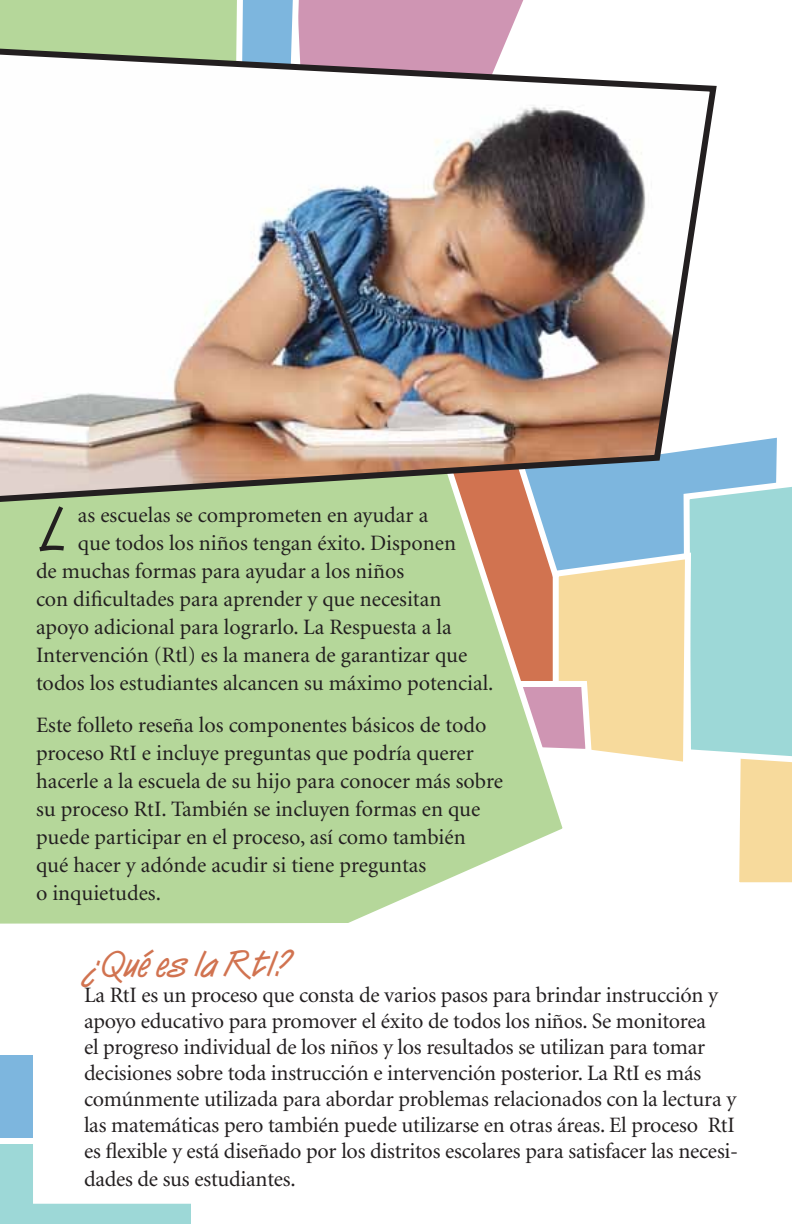
<style>
.page{position:relative;width:792px;height:1224px;background:#fff}
.page>*{position:absolute;margin:0;border:0;box-sizing:border-box;transform-origin:0 0}
.t1{font:700 61.8px "Surf Style";color:#231f20}
.t2{font:700 36px "Surf Style";color:#d17350}
.t3{font:22px/28px "Minion";letter-spacing:-.005em;color:#231f20}
</style>
<div class="page">
<svg style="left:574px;top:437px;width:218px;height:446px"></svg>
<svg style="left:0;top:507px;width:574px;height:417px;background:#bbd49e"></svg>
<svg style="left:0;top:0;width:524px;height:44px;background:#bdbaaf"></svg>
<img style="left:0;top:44px;width:720px;height:463px">
<svg style="left:0;top:1055px;width:191px;height:169px"></svg>
<h1 class="t1" style="left:36px;top:489px;width:31px">L</h1>
<p class="t3" style="left:78px;top:502px;width:352px">as escuelas se comprometen en ayudar a</p>
<p class="t3" style="left:78px;top:530px;width:380px">que todos los niños tengan éxito. Disponen</p>
<p class="t3" style="left:36px;top:558px;width:370px">de muchas formas para ayudar a los niños</p>
<p class="t3" style="left:36px;top:586px;width:407px">con dificultades para aprender y que necesitan</p>
<p class="t3" style="left:36px;top:614px;width:417px">apoyo adicional para lograrlo. La Respuesta a la</p>
<p class="t3" style="left:36px;top:642px;width:433px">Intervención (Rtl) es la manera de garantizar que</p>
<p class="t3" style="left:36px;top:670px;width:459px">todos los estudiantes alcancen su máximo potencial.</p>
<p class="t3" style="left:36px;top:712px;width:469px">Este folleto reseña los componentes básicos de todo proceso RtI e incluye preguntas que podría querer hacerle a la escuela de su hijo para conocer más sobre su proceso RtI. También se incluyen formas en que puede participar en el proceso, así como también qué hacer y adónde acudir si tiene preguntas<br>o inquietudes.</p>
<h2 class="t2" style="left:84px;top:940px;width:204px">¿Qué es la RtI?</h2>
<p class="t3" style="left:84px;top:983px;width:656px;line-height:26px">La RtI es un proceso que consta de varios pasos para brindar instrucción y apoyo educativo para promover el éxito de todos los niños. Se monitorea<br>el progreso individual de los niños y los resultados se utilizan para tomar decisiones sobre toda instrucción e intervención posterior. La RtI es más comúnmente utilizada para abordar problemas relacionados con la lectura y las matemáticas pero también puede utilizarse en otras áreas. El proceso RtI es flexible y está diseñado por los distritos escolares para satisfacer las necesi-</p>
<p class="t3" style="left:84px;top:1166px;width:213px">dades de sus estudiantes.</p>
</div>
